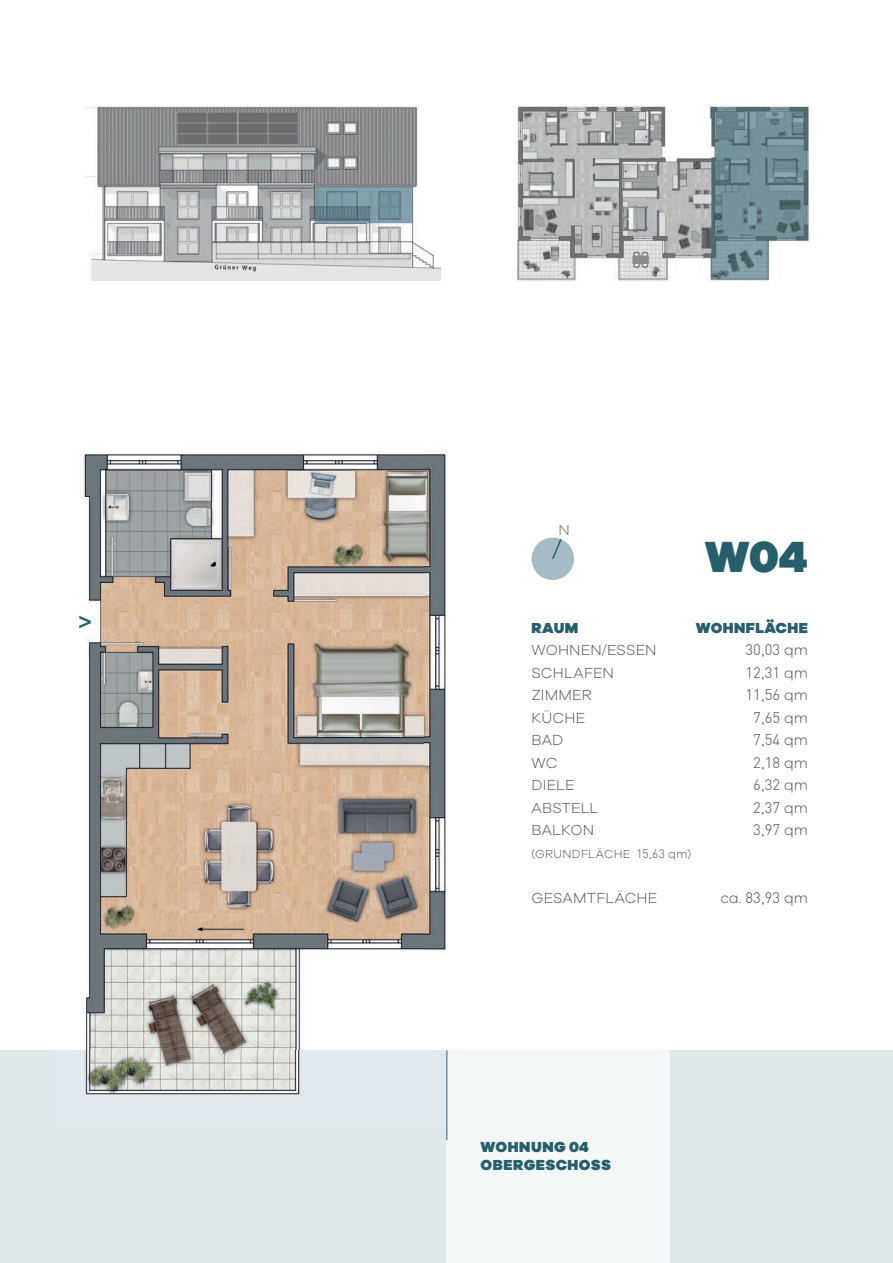
<style>
.page{position:relative;width:893px;height:1263px;background:#fff}
.page>*{position:absolute;margin:0;border:0;box-sizing:border-box;transform-origin:0 0}
.t1{font:900 45px "Galano Grotesque";color:#265e6c}
.t2{font:31.5px "Galano Grotesque";color:#265e6c}
.t3{font:300 15px "Galano Grotesque";letter-spacing:.01em;color:#4b4c4d}
.t4{font:300 15px "DIN";color:#4b4c4d}
.t5{font:900 15px/18px "Galano Grotesque";letter-spacing:.03em;color:#265e6c}
.t6{font:300 15px "Galano Grotesque";color:#636366}
.t7{font:300 12px "Galano Grotesque";letter-spacing:.02em;color:#4b4c4d}
.s1{font-family:"Galano Grotesque"}
.s2{font-family:"DIN"}
</style>
<div class="page">
<div style="left:670px;top:1050px;width:223px;height:213px;background:#dfe8eb"></div>
<div style="left:0;top:1050px;width:223px;height:213px;background:#dfe8eb"></div>
<div style="left:223px;top:1050px;width:223px;height:213px;background:#dfe8eb"></div>
<div style="left:446px;top:1050px;width:224px;height:213px;background:#f4f7f8"></div>
<img style="left:81px;top:453px;width:343px;height:597px">
<img style="left:424px;top:453px;width:24px;height:502px">
<img style="left:85px;top:1050px;width:363px;height:76px">
<hr style="left:446px;top:1050px;width:1px;height:90px;background:#265e6c">
<img style="left:85px;top:105px;width:356px;height:175px">
<img style="left:516px;top:104px;width:294px;height:178px">
<svg style="left:531px;top:537px;width:43px;height:43px"></svg>
<h2 class="t2" style="left:78px;top:602px;width:15px">&gt;</h2>
<p class="t6" style="left:558px;top:521px;width:13px">N</p>
<h1 class="t1" style="left:705px;top:528px;width:105px">W04</h1>
<p class="t5" style="left:531px;top:618px;width:48px">RAUM</p>
<p class="t5" style="left:696px;top:618px;width:114px">WOHNFLÄCHE</p>
<p class="t3" style="left:531px;top:641px;width:126px">WOHNEN/ESSEN</p>
<p class="t4" style="left:746px;top:641px;width:64px">30,03 <span class="s1">qm</span></p>
<p class="t3" style="left:531px;top:664px;width:84px">SCHLAFEN</p>
<p class="t4" style="left:746px;top:663px;width:64px">12,31 <span class="s1">qm</span></p>
<p class="t3" style="left:531px;top:686px;width:62px">ZIMMER</p>
<p class="t4" style="left:746px;top:686px;width:64px">11,56 <span class="s1">qm</span></p>
<p class="t3" style="left:531px;top:709px;width:55px">KÜCHE</p>
<p class="t4" style="left:753px;top:708px;width:56px">7,65 <span class="s1">qm</span></p>
<p class="t3" style="left:531px;top:731px;width:33px">BAD</p>
<p class="t4" style="left:753px;top:731px;width:56px">7,54 <span class="s1">qm</span></p>
<p class="t3" style="left:531px;top:754px;width:27px">WC</p>
<p class="t4" style="left:753px;top:753px;width:56px">2,18 <span class="s1">qm</span></p>
<p class="t3" style="left:531px;top:776px;width:45px">DIELE</p>
<p class="t4" style="left:753px;top:776px;width:56px">6,32 <span class="s1">qm</span></p>
<p class="t3" style="left:531px;top:799px;width:68px">ABSTELL</p>
<p class="t4" style="left:753px;top:798px;width:56px">2,37 <span class="s1">qm</span></p>
<p class="t3" style="left:531px;top:821px;width:64px">BALKON</p>
<p class="t4" style="left:753px;top:821px;width:56px">3,97 <span class="s1">qm</span></p>
<p class="t7" style="left:531px;top:847px;width:161px">(GRUNDFLÄCHE <span class="s2">15,63</span> qm)</p>
<p class="t3" style="left:531px;top:889px;width:127px">GESAMTFLÄCHE</p>
<p class="t3" style="left:720px;top:889px;width:89px">ca. <span class="s2">83,93</span> qm</p>
<p class="t5" style="left:481px;top:1138px;width:132px">WOHNUNG 04<br>OBERGESCHOSS</p>
</div>
